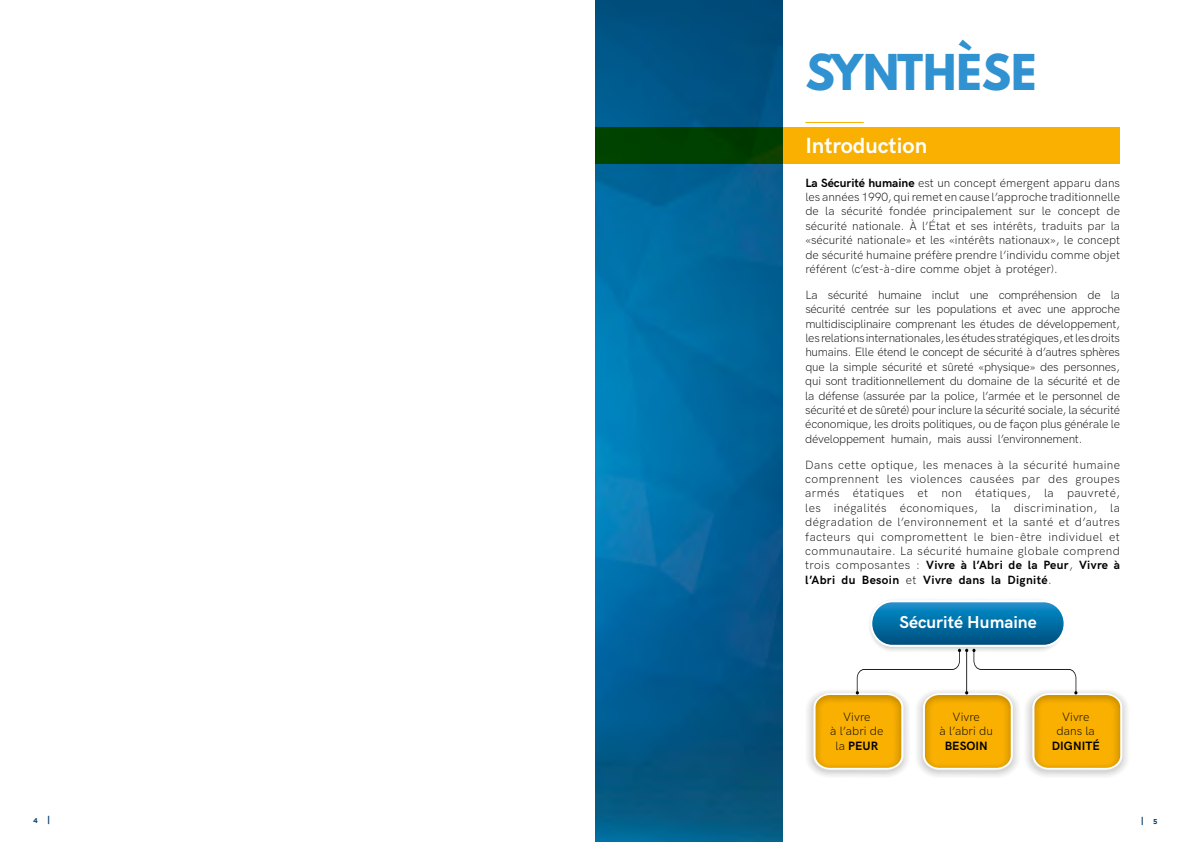
<style>
.page{position:relative;width:1191px;height:842px;background:#fff}
.page>*{position:absolute;margin:0;border:0;box-sizing:border-box;transform-origin:0 0}
.t1{font:700 43.8px "League Spartan";color:#3092d0}
.t2{font:700 22px "HK Grotesk";color:#fff}
.t3{font:700 17.3px "HK Grotesk";color:#fff}
.t4{font:300 12.1px/14.5px "HK Grotesk";color:#000;text-align:center}
.t5{font:700 12.1px "HK Grotesk";letter-spacing:.005em;color:#000}
.t6{font:300 12px/14.4px "HK Grotesk";color:#000;text-align:justify}
.t7{font:700 9px "Gotham";color:#0c426f}
.t8{font:700 7px "Gotham";color:#0c426f}
.s1{font-weight:700}
.s2{font-size:9px}
</style>
<div class="page">
<img style="left:595px;top:0;width:187px;height:842px">
<svg style="left:595px;top:127px;width:525px;height:37px;background:#a08700"></svg>
<hr style="left:805px;top:122px;width:58px;height:1px;background:#f9b000">
<svg style="left:813px;top:602px;width:309px;height:168px"></svg>
<h1 class="t1" style="left:805px;top:38px;width:233px">SYNTHÈSE</h1>
<h2 class="t2" style="left:805px;top:129px;width:123px">Introduction</h2>
<p class="t6" style="left:805px;top:174px;width:316px"><span class="s1">La Sécurité humaine</span> est un concept émergent apparu dans les années 1990, qui remet en cause l’approche traditionnelle de la sécurité fondée principalement sur le concept de sécurité nationale. À l’État et ses intérêts, traduits par la «sécurité nationale» et les «intérêts nationaux», le concept de sécurité humaine préfère prendre l’individu comme objet référent (c’est-à-dire comme objet à protéger).</p>
<p class="t6" style="left:805px;top:287px;width:316px">La sécurité humaine inclut une compréhension de la sécurité centrée sur les populations et avec une approche multidisciplinaire comprenant les études de développement, les relations internationales, les études stratégiques, et les droits humains. Elle étend le concept de sécurité à d’autres sphères que la simple sécurité et sûreté «physique» des personnes, qui sont traditionnellement du domaine de la sécurité et de la défense (assurée par la police, l’armée et le personnel de sécurité et de sûreté) pour inclure la sécurité sociale, la sécurité économique, les droits politiques, ou de façon plus générale le développement humain, mais aussi l’environnement.</p>
<p class="t6" style="left:805px;top:456px;width:316px">Dans cette optique, les menaces à la sécurité humaine comprennent les violences causées par des groupes armés étatiques et non étatiques, la pauvreté, les inégalités économiques, la discrimination, la dégradation de l’environnement et la santé et d’autres facteurs qui compromettent le bien-être individuel et communautaire. La sécurité humaine globale comprend trois composantes : <span class="s1">Vivre à l’Abri de la Peur</span>, <span class="s1">Vivre à l’Abri du Besoin</span> et <span class="s1">Vivre dans la Dignité</span>.</p>
<h3 class="t3" style="left:899px;top:609px;width:139px">Sécurité Humaine</h3>
<p class="t4" style="left:830px;top:708px;width:55px">Vivre<br>à l’abri de la <span class="s1">PEUR</span></p>
<p class="t4" style="left:1056px;top:708px;width:40px">Vivre dans la</p>
<p class="t4" style="left:939px;top:708px;width:55px">Vivre<br>à l’abri du</p>
<p class="t5" style="left:944px;top:736px;width:45px">BESOIN</p>
<p class="t5" style="left:1051px;top:736px;width:49px">DIGNITÉ</p>
<p class="t8" style="left:33px;top:817px;width:19px">4 <span class="s2">|</span></p>
<p class="t7" style="left:1140px;top:815px;width:5px">|</p>
<p class="t8" style="left:1153px;top:817px;width:6px">5</p>
</div>
